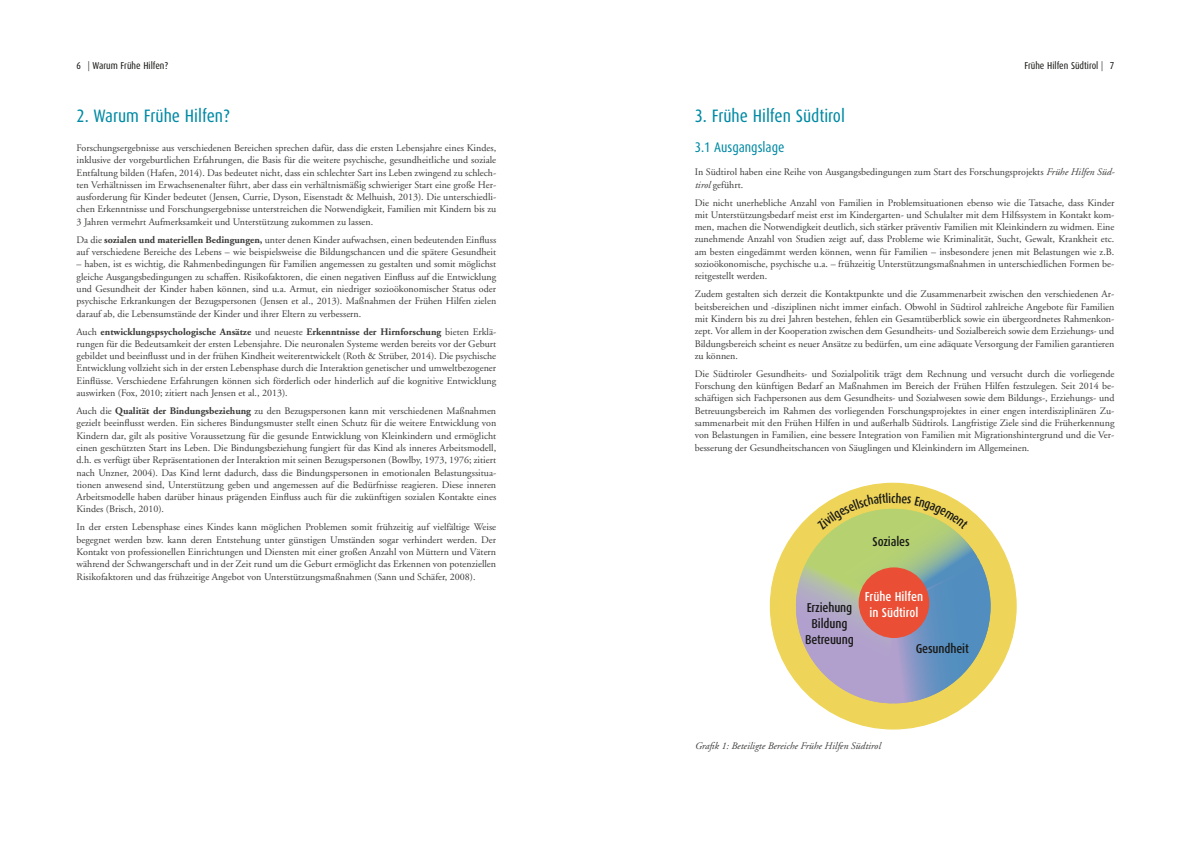
<style>
.page{position:relative;width:1191px;height:842px;background:#fff}
.page>*{position:absolute;margin:0;border:0;box-sizing:border-box;transform-origin:0 0}
.t1{font:18px "Dax Condensed";color:#008aa4}
.t2{font:14px "Dax Condensed";color:#008aa4}
.t3{font:500 12.9px/15.5px "Dax Condensed";letter-spacing:-.01em;color:#1a1a18;text-align:center}
.t4{font:500 12.9px/15.5px "Dax Condensed";color:#fff;text-align:center}
.t5{font:10px/12.3px "Adobe Garamond";color:#3b3b3a;text-align:justify}
.t6{font:italic 10px "Adobe Garamond";color:#3b3b3a}
.t7{font:10px "Dax Condensed";color:#1a1a18}
.s1{color:#494948}
.s2{font-weight:700}
.s3{font-style:italic}
</style>
<div class="page">
<div style="left:770px;top:483px;width:246px;height:246px;background:#eed559;border-radius:50%"></div>
<svg style="left:792px;top:492px;width:199px;height:214px"></svg>
<p class="t7" style="left:88px;top:60px;width:82px"><span class="s1">|</span> Warum Frühe Hilfen?</p>
<p class="t7" style="left:1024px;top:60px;width:80px">Frühe Hilfen Südtirol <span class="s1">|</span></p>
<p class="t7" style="left:77px;top:60px;width:6px">6</p>
<p class="t7" style="left:1110px;top:60px;width:6px">7</p>
<h1 class="t1" style="left:77px;top:106px;width:155px">2. Warum Frühe Hilfen?</h1>
<p class="t5" style="left:77px;top:142px;width:421px">Forschungsergebnisse aus verschiedenen Bereichen sprechen dafür, dass die ersten Lebensjahre eines Kindes, inklusive der vorgeburtlichen Erfahrungen, die Basis für die weitere psychische, gesundheitliche und soziale Entfaltung bilden (Hafen, 2014). Das bedeutet nicht, dass ein schlechter Sart ins Leben zwingend zu schlech&shy;ten Verhältnissen im Erwachsenenalter führt, aber dass ein verhältnismäßig schwieriger Start eine große Her&shy;ausforderung für Kinder bedeutet (Jensen, Currie, Dyson, Eisenstadt &amp; Melhuish, 2013). Die unterschiedli&shy;chen Erkenntnisse und Forschungsergebnisse unterstreichen die Notwendigkeit, Familien mit Kindern bis zu 3 Jahren vermehrt Aufmerksamkeit und Unterstützung zukommen zu lassen.</p>
<p class="t5" style="left:77px;top:234px;width:421px">Da die <span class="s2">sozialen und materiellen Bedingungen,</span> unter denen Kinder aufwachsen, einen bedeutenden Einfluss auf verschiedene Bereiche des Lebens – wie beispielsweise die Bildungschancen und die spätere Gesundheit</p>
<p class="t5" style="left:77px;top:258px;width:421px">– haben, ist es wichtig, die Rahmenbedingungen für Familien angemessen zu gestalten und somit möglichst gleiche Ausgangsbedingungen zu schaffen. Risikofaktoren, die einen negativen Einfluss auf die Entwicklung und Gesundheit der Kinder haben können, sind u.a. Armut, ein niedriger sozioökonomischer Status oder psychische Erkrankungen der Bezugspersonen (Jensen et al., 2013). Maßnahmen der Frühen Hilfen zielen darauf ab, die Lebensumstände der Kinder und ihrer Eltern zu verbessern.</p>
<p class="t5" style="left:77px;top:325px;width:421px">Auch <span class="s2">entwicklungspsychologische Ansätze</span> und neueste <span class="s2">Erkenntnisse der Hirnforschung</span> bieten Erklä&shy;rungen für die Bedeutsamkeit der ersten Lebensjahre. Die neuronalen Systeme werden bereits vor der Geburt gebildet und beeinflusst und in der frühen Kindheit weiterentwickelt (Roth &amp; Strüber, 2014). Die psychische Entwicklung vollzieht sich in der ersten Lebensphase durch die Interaktion genetischer und umweltbezogener Einflüsse. Verschiedene Erfahrungen können sich förderlich oder hinderlich auf die kognitive Entwicklung auswirken (Fox, 2010; zitiert nach Jensen et al., 2013).</p>
<p class="t5" style="left:77px;top:405px;width:421px">Auch die <span class="s2">Qualität der Bindungsbeziehung</span> zu den Bezugspersonen kann mit verschiedenen Maßnahmen gezielt beeinflusst werden. Ein sicheres Bindungsmuster stellt einen Schutz für die weitere Entwicklung von Kindern dar, gilt als positive Voraussetzung für die gesunde Entwicklung von Kleinkindern und ermöglicht einen geschützten Start ins Leben. Die Bindungsbeziehung fungiert für das Kind als inneres Arbeitsmodell, d.h. es verfügt über Repräsentationen der Interaktion mit seinen Bezugspersonen (Bowlby, 1973, 1976; zitiert nach Unzner, 2004). Das Kind lernt dadurch, dass die Bindungspersonen in emotionalen Belastungssitua&shy;tionen anwesend sind, Unterstützung geben und angemessen auf die Bedürfnisse reagieren. Diese inneren Arbeitsmodelle haben darüber hinaus prägenden Einfluss auch für die zukünftigen sozialen Kontakte eines Kindes (Brisch, 2010).</p>
<p class="t5" style="left:77px;top:521px;width:421px">In der ersten Lebensphase eines Kindes kann möglichen Problemen somit frühzeitig auf vielfältige Weise begegnet werden bzw. kann deren Entstehung unter günstigen Umständen sogar verhindert werden. Der Kontakt von professionellen Einrichtungen und Diensten mit einer großen Anzahl von Müttern und Vätern während der Schwangerschaft und in der Zeit rund um die Geburt ermöglicht das Erkennen von potenziellen Risikofaktoren und das frühzeitige Angebot von Unterstützungsmaßnahmen (Sann und Schäfer, 2008).</p>
<h1 class="t1" style="left:694px;top:106px;width:152px">3. Frühe Hilfen Südtirol</h1>
<h2 class="t2" style="left:694px;top:139px;width:91px">3.1 Ausgangslage</h2>
<p class="t5" style="left:694px;top:166px;width:421px">In Südtirol haben eine Reihe von Ausgangsbedingungen zum Start des Forschungsprojekts <span class="s3">Frühe Hilfen Süd&shy;tirol</span> geführt.</p>
<p class="t5" style="left:694px;top:196px;width:421px">Die nicht unerhebliche Anzahl von Familien in Problemsituationen ebenso wie die Tatsache, dass Kinder mit Unterstützungsbedarf meist erst im Kindergarten- und Schulalter mit dem Hilfssystem in Kontakt kom&shy;men, machen die Notwendigkeit deutlich, sich stärker präventiv Familien mit Kleinkindern zu widmen. Eine zunehmende Anzahl von Studien zeigt auf, dass Probleme wie Kriminalität, Sucht, Gewalt, Krankheit etc. am besten eingedämmt werden können, wenn für Familien – insbesondere jenen mit Belastungen wie z.B. sozioökonomische, psychische u.a. – frühzeitig Unterstützungsmaßnahmen in unterschiedlichen Formen be&shy;reitgestellt werden.</p>
<p class="t5" style="left:694px;top:288px;width:421px">Zudem gestalten sich derzeit die Kontaktpunkte und die Zusammenarbeit zwischen den verschiedenen Ar&shy;beitsbereichen und -disziplinen nicht immer einfach. Obwohl in Südtirol zahlreiche Angebote für Familien mit Kindern bis zu drei Jahren bestehen, fehlen ein Gesamtüberblick sowie ein übergeordnetes Rahmenkon&shy;zept. Vor allem in der Kooperation zwischen dem Gesundheits- und Sozialbereich sowie dem Erziehungs- und Bildungsbereich scheint es neuer Ansätze zu bedürfen, um eine adäquate Versorgung der Familien garantieren zu können.</p>
<p class="t5" style="left:694px;top:368px;width:421px">Die Südtiroler Gesundheits- und Sozialpolitik trägt dem Rechnung und versucht durch die vorliegende Forschung den künftigen Bedarf an Maßnahmen im Bereich der Frühen Hilfen festzulegen. Seit 2014 be&shy;schäftigen sich Fachpersonen aus dem Gesundheits- und Sozialwesen sowie dem Bildungs-, Erziehungs- und Betreuungsbereich im Rahmen des vorliegenden Forschungsprojektes in einer engen interdisziplinären Zu&shy;sammenarbeit mit den Frühen Hilfen in und außerhalb Südtirols. Langfristige Ziele sind die Früherkennung von Belastungen in Familien, eine bessere Integration von Familien mit Migrationshintergrund und die Ver&shy;besserung der Gesundheitschancen von Säuglingen und Kleinkindern im Allgemeinen.</p>
<p class="t3" style="left:872px;top:534px;width:39px">Soziales</p>
<p class="t3" style="left:805px;top:600px;width:50px">Erziehung<br>Bildung<br>Betreuung</p>
<p class="t4" style="left:864px;top:589px;width:60px">Frühe Hilfen in Südtirol</p>
<p class="t3" style="left:915px;top:641px;width:55px">Gesundheit</p>
<p class="t6" style="left:694px;top:741px;width:187px">Grafik 1: Beteiligte Bereiche Frühe Hilfen Südtirol</p>
</div>
